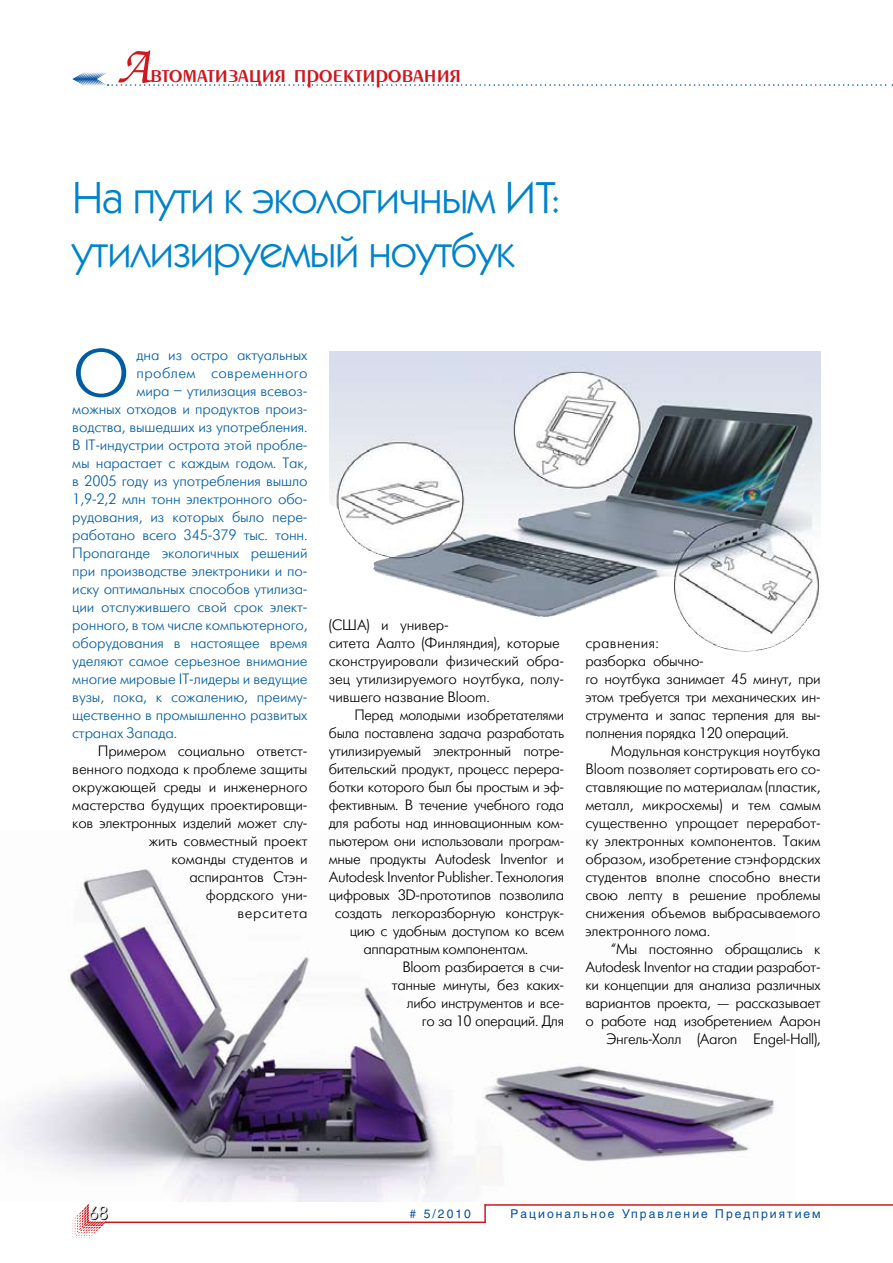
<style>
.page{position:relative;width:893px;height:1263px;background:#fff}
.page>*{position:absolute;margin:0;border:0;box-sizing:border-box;transform-origin:0 0}
.t1{font:66.45px "Futuris Light C";color:#005da3}
.t2{font:45px/54px "Kabel C";letter-spacing:-.01em;color:#0083ca}
.t3{font:27px "Penta Demi";color:#ce171e}
.t4{font:18px "Futuris Shadow C";color:#000}
.t5{font:15px/18px "Futuris Light C";letter-spacing:-.025em;color:#000;text-align:right}
.t6{font:15px "Futuris Light C";letter-spacing:-.01em;color:#005da3}
.t7{font:15px "Futuris Light C";letter-spacing:.025em;color:#005da3}
.t8{font:12px "Helios";letter-spacing:.17em;color:#034ea2}
.s1{font-family:"Zapf Chancery C";font-size:54px}
</style>
<div class="page">
<svg style="left:72px;top:1204px;width:34px;height:34px"></svg>
<svg style="left:484px;top:1206px;width:2px;height:15px"></svg>
<hr style="left:105px;top:1221px;width:381px;height:2px;background:#ce171e">
<hr style="left:484px;top:1204px;width:409px;height:2px;background:#ce171e">
<svg style="left:72px;top:72px;width:821px;height:14px"></svg>
<img style="left:9px;top:869px;width:766px;height:333px">
<img style="left:330px;top:351px;width:491px;height:301px">
<h3 class="t3" style="left:117px;top:60px;width:346px"><span class="s1">А</span>втоматизация проектирования</h3>
<h2 class="t2" style="left:72px;top:169px;width:491px">На пути к экологичным ИТ: утилизируемый ноутбук</h2>
<h1 class="t1" style="left:72px;top:339px;width:59px">О</h1>
<p class="t6" style="left:137px;top:347px;width:172px">дна из остро актуальных</p>
<p class="t7" style="left:137px;top:365px;width:172px">проблем современного</p>
<p class="t6" style="left:137px;top:383px;width:172px">мира – утилизация всевоз-</p>
<p class="t6" style="left:72px;top:401px;width:237px">можных отходов и продуктов произ-</p>
<p class="t6" style="left:72px;top:419px;width:237px">водства, вышедших из употребления.</p>
<p class="t6" style="left:72px;top:437px;width:237px">В IT-индустрии острота этой пробле-</p>
<p class="t6" style="left:72px;top:455px;width:237px">мы нарастает с каждым годом. Так,</p>
<p class="t6" style="left:72px;top:473px;width:237px">в 2005 году из употребления вышло</p>
<p class="t6" style="left:72px;top:491px;width:237px">1,9-2,2 млн тонн электронного обо-</p>
<p class="t6" style="left:72px;top:509px;width:237px">рудования, из которых было пере-</p>
<p class="t6" style="left:72px;top:527px;width:237px">работано всего 345-379 тыс. тонн.</p>
<p class="t6" style="left:72px;top:545px;width:237px">Пропаганде экологичных решений</p>
<p class="t6" style="left:72px;top:563px;width:237px">при производстве электроники и по-</p>
<p class="t6" style="left:72px;top:581px;width:237px">иску оптимальных способов утилиза-</p>
<p class="t6" style="left:72px;top:599px;width:237px">ции отслужившего свой срок элект-</p>
<p class="t6" style="left:72px;top:617px;width:237px">ронного, в том числе компьютерного,</p>
<p class="t6" style="left:72px;top:635px;width:237px">оборудования в настоящее время</p>
<p class="t6" style="left:72px;top:653px;width:237px">уделяют самое серьезное внимание</p>
<p class="t6" style="left:72px;top:671px;width:237px">многие мировые IT-лидеры и ведущие</p>
<p class="t6" style="left:72px;top:689px;width:237px">вузы, пока, к сожалению, преиму-</p>
<p class="t6" style="left:72px;top:707px;width:237px">щественно в промышленно развитых</p>
<p class="t6" style="left:72px;top:725px;width:106px">странах Запада.</p>
<p class="t5" style="left:72px;top:742px;width:237px">Примером социально ответст&shy;венного подхода к проблеме защиты окружающей среды и инженерного мастерства будущих проектировщи&shy;ков электронных изделий может слу&shy;жить совместный проект<br>команды студентов и<br>аспирантов Стэн-<br>фордского уни-<br>верситета</p>
<p class="t5" style="left:329px;top:616px;width:237px;text-align:left">(США) и универ-<br>ситета Аалто (Финляндия), которые сконструировали физический обра&shy;зец утилизируемого ноутбука, полу&shy;чившего название Bloom.</p>
<p class="t5" style="left:354px;top:706px;width:211px">Перед молодыми изобретателями</p>
<p class="t5" style="left:329px;top:724px;width:237px">была поставлена задача разработать</p>
<p class="t5" style="left:329px;top:742px;width:237px">утилизируемый электронный потре-</p>
<p class="t5" style="left:329px;top:760px;width:237px">бительский продукт, процесс перера-</p>
<p class="t5" style="left:329px;top:778px;width:237px">ботки которого был бы простым и эф-</p>
<p class="t5" style="left:329px;top:796px;width:237px">фективным. В течение учебного года</p>
<p class="t5" style="left:329px;top:814px;width:237px">для работы над инновационным ком-</p>
<p class="t5" style="left:329px;top:832px;width:237px">пьютером они использовали програм-</p>
<p class="t5" style="left:329px;top:850px;width:237px">мные продукты Autodesk Inventor и</p>
<p class="t5" style="left:329px;top:868px;width:237px">Autodesk Inventor Publisher. Технология</p>
<p class="t5" style="left:329px;top:886px;width:237px">цифровых 3D-прототипов позволила</p>
<p class="t5" style="left:335px;top:904px;width:231px">создать легкоразборную конструк-</p>
<p class="t5" style="left:350px;top:922px;width:216px">цию с удобным доступом ко всем</p>
<p class="t5" style="left:363px;top:940px;width:166px">аппаратным компонентам.</p>
<p class="t5" style="left:402px;top:958px;width:163px">Bloom разбирается в счи-</p>
<p class="t5" style="left:392px;top:976px;width:174px">танные минуты, без каких-</p>
<p class="t5" style="left:407px;top:994px;width:159px">либо инструментов и все-</p>
<p class="t5" style="left:422px;top:1012px;width:144px">го за 10 операций. Для</p>
<p class="t5" style="left:585px;top:634px;width:237px;text-align:left">сравнения:<br>разборка обычно-<br>го ноутбука занимает 45 минут, при этом требуется три механических ин&shy;струмента и запас терпения для вы&shy;полнения порядка 120 операций.</p>
<p class="t5" style="left:585px;top:742px;width:237px;text-align:justify;text-indent:26px">Модульная конструкция ноутбука Bloom позволяет сортировать его со&shy;ставляющие по материалам (пластик, металл, микросхемы) и тем самым существенно упрощает переработ&shy;ку электронных компонентов. Таким образом, изобретение стэнфордских студентов вполне способно внести свою лепту в решение проблемы снижения объемов выбрасываемого электронного лома.</p>
<p class="t5" style="left:585px;top:940px;width:237px">“Мы постоянно обращались к Autodesk Inventor на стадии разработ&shy;ки концепции для анализа различных вариантов проекта, — рассказывает о работе над изобретением Аарон Энгель-Холл (Aaron Engel-Hall),</p>
<p class="t4" style="left:89px;top:1204px;width:21px">68</p>
<p class="t8" style="left:510px;top:1207px;width:312px">Рациональное Управление Предприятием</p>
<p class="t8" style="left:410px;top:1207px;width:63px"># 5/2010</p>
</div>
